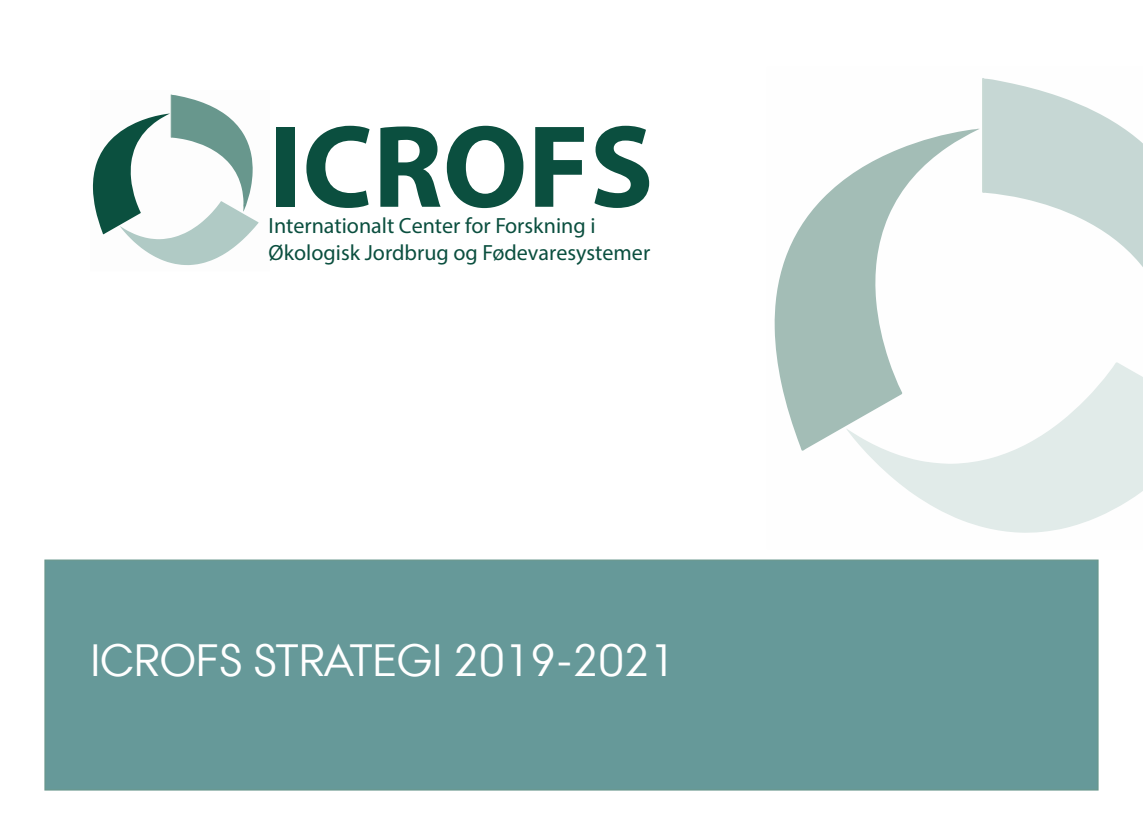
<style>
.page{position:relative;width:1143px;height:835px;background:#fff}
.page>*{position:absolute;margin:0;border:0;box-sizing:border-box;transform-origin:0 0}
.t1{font:700 118.12px "Myriad Pro";color:#0b4f3f}
.t2{font:45px "AU Passata";color:#fff}
.t3{font:22px/26.4px "Myriad Pro";color:#0b4f3f}
</style>
<div class="page">
<div style="left:44px;top:559px;width:1054px;height:231px;background:#699;border:1px solid #67968c"></div>
<svg style="left:92px;top:94px;width:167px;height:171px"></svg>
<svg style="left:774px;top:129px;width:202px;height:322px"></svg>
<svg style="left:846px;top:362px;width:296px;height:170px;fill:#e1ebe9"></svg>
<svg style="left:983px;top:79px;width:159px;height:311px"></svg>
<svg style="left:976px;top:78px;width:9px;height:115px"></svg>
<p class="t1" style="left:268px;top:90px;width:386px">ICROFS</p>
<p class="t3" style="left:268px;top:212px;width:383px">Internationalt Center for Forskning i<br>Økologisk Jordbrug og Fødevaresystemer</p>
<p class="t2" style="left:90px;top:634px;width:587px">ICROFS STRATEGI 2019-2021</p>
</div>
